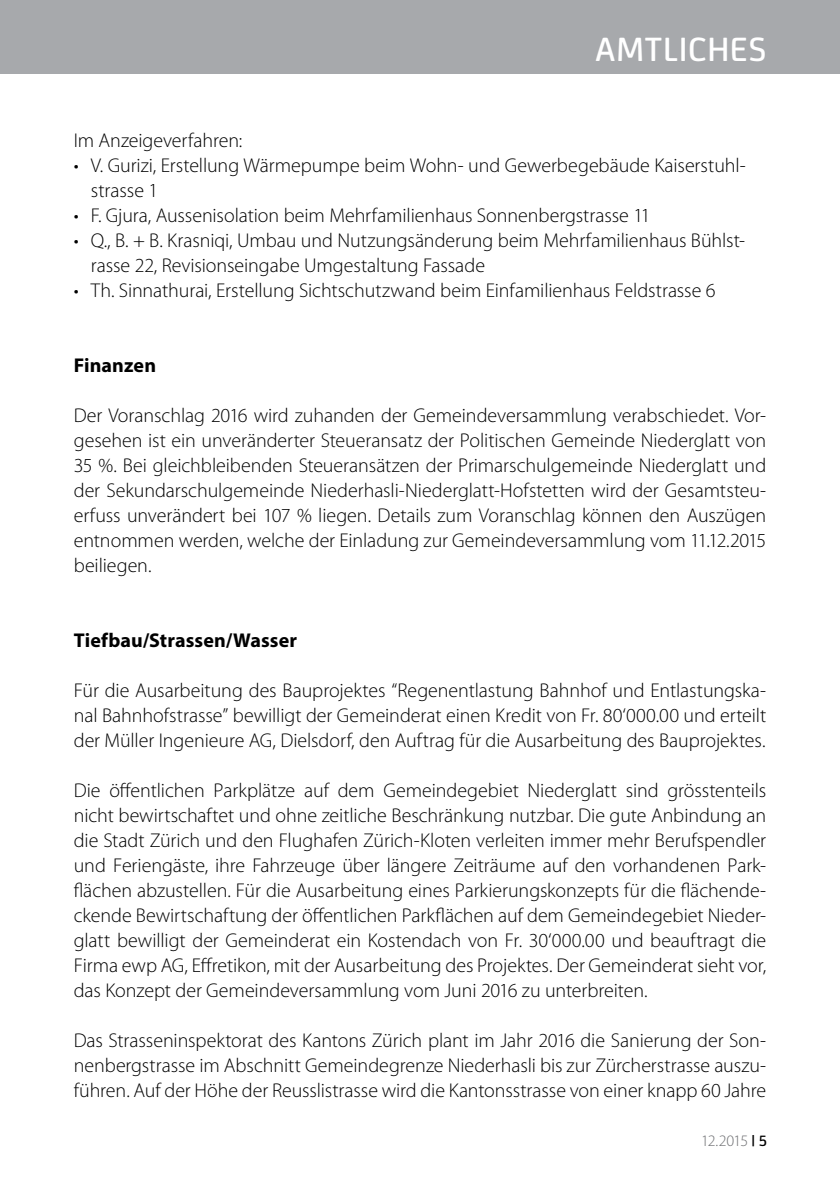
<style>
.page{position:relative;width:840px;height:1191px;background:#fff}
.page>*{position:absolute;margin:0;border:0;box-sizing:border-box;transform-origin:0 0}
.t1{font:500 36px "FS Joey";letter-spacing:.02em;color:#fff}
.t2{font:300 20px/25px "Myriad Pro";letter-spacing:-.005em;color:#000;text-align:justify}
.t3{font:700 20px "Myriad Pro";letter-spacing:.005em;color:#000}
.t4{font:300 16px "Myriad Pro";letter-spacing:-.055em;color:#6d6e71}
.s1{font-family:"FS Joey";font-weight:500;color:#000}
</style>
<div class="page">
<div style="left:0;top:0;width:839px;height:74px;background:#a7a9ac"></div>
<h1 class="t1" style="left:595px;top:23px;width:172px">AMTLICHES</h1>
<p class="t2" style="left:74px;top:128px;width:170px">Im Anzeigeverfahren:</p>
<p class="t2" style="left:91px;top:153px;width:656px;text-indent:-17px">• V. Gurizi, Erstellung Wärmepumpe beim Wohn- und Gewerbegebäude Kaiserstuhl&shy;strasse 1</p>
<p class="t2" style="left:74px;top:203px;width:578px">• F. Gjura, Aussenisolation beim Mehrfamilienhaus Sonnenbergstrasse 11</p>
<p class="t2" style="left:91px;top:228px;width:655px;text-indent:-17px">• Q., B. + B. Krasniqi, Umbau und Nutzungsänderung beim Mehrfamilienhaus Bühlst&shy;rasse 22, Revisionseingabe Umgestaltung Fassade</p>
<p class="t2" style="left:74px;top:278px;width:643px">• Th. Sinnathurai, Erstellung Sichtschutzwand beim Einfamilienhaus Feldstrasse 6</p>
<p class="t3" style="left:74px;top:352px;width:84px">Finanzen</p>
<p class="t2" style="left:74px;top:403px;width:693px">Der Voranschlag 2016 wird zuhanden der Gemeindeversammlung verabschiedet. Vor&shy;gesehen ist ein unveränderter Steueransatz der Politischen Gemeinde Niederglatt von 35 %. Bei gleichbleibenden Steueransätzen der Primarschulgemeinde Niederglatt und der Sekundarschulgemeinde Niederhasli-Niederglatt-Hofstetten wird der Gesamtsteu&shy;erfuss unverändert bei 107 % liegen. Details zum Voranschlag können den Auszügen entnommen werden, welche der Einladung zur Gemeindeversammlung vom 11.12.2015 beiliegen.</p>
<p class="t3" style="left:74px;top:627px;width:225px">Tiefbau/Strassen/Wasser</p>
<p class="t2" style="left:74px;top:678px;width:693px">Für die Ausarbeitung des Bauprojektes “Regenentlastung Bahnhof und Entlastungska&shy;nal Bahnhofstrasse” bewilligt der Gemeinderat einen Kredit von Fr. 80‘000.00 und erteilt der Müller Ingenieure AG, Dielsdorf, den Auftrag für die Ausarbeitung des Bauprojektes.</p>
<p class="t2" style="left:74px;top:778px;width:693px">Die öffentlichen Parkplätze auf dem Gemeindegebiet Niederglatt sind grösstenteils nicht bewirtschaftet und ohne zeitliche Beschränkung nutzbar. Die gute Anbindung an die Stadt Zürich und den Flughafen Zürich-Kloten verleiten immer mehr Berufspendler und Feriengäste, ihre Fahrzeuge über längere Zeiträume auf den vorhandenen Park&shy;flächen abzustellen. Für die Ausarbeitung eines Parkierungskonzepts für die flächende&shy;ckende Bewirtschaftung der öffentlichen Parkflächen auf dem Gemeindegebiet Nieder&shy;glatt bewilligt der Gemeinderat ein Kostendach von Fr. 30‘000.00 und beauftragt die Firma ewp AG, Effretikon, mit der Ausarbeitung des Projektes. Der Gemeinderat sieht vor, das Konzept der Gemeindeversammlung vom Juni 2016 zu unterbreiten.</p>
<p class="t2" style="left:74px;top:1028px;width:693px">Das Strasseninspektorat des Kantons Zürich plant im Jahr 2016 die Sanierung der Son&shy;nenbergstrasse im Abschnitt Gemeindegrenze Niederhasli bis zur Zürcherstrasse auszu&shy;führen. Auf der Höhe der Reusslistrasse wird die Kantonsstrasse von einer knapp 60 Jahre</p>
<p class="t4" style="left:700px;top:1132px;width:68px">12.2015 <span class="s1">| 5</span></p>
</div>
